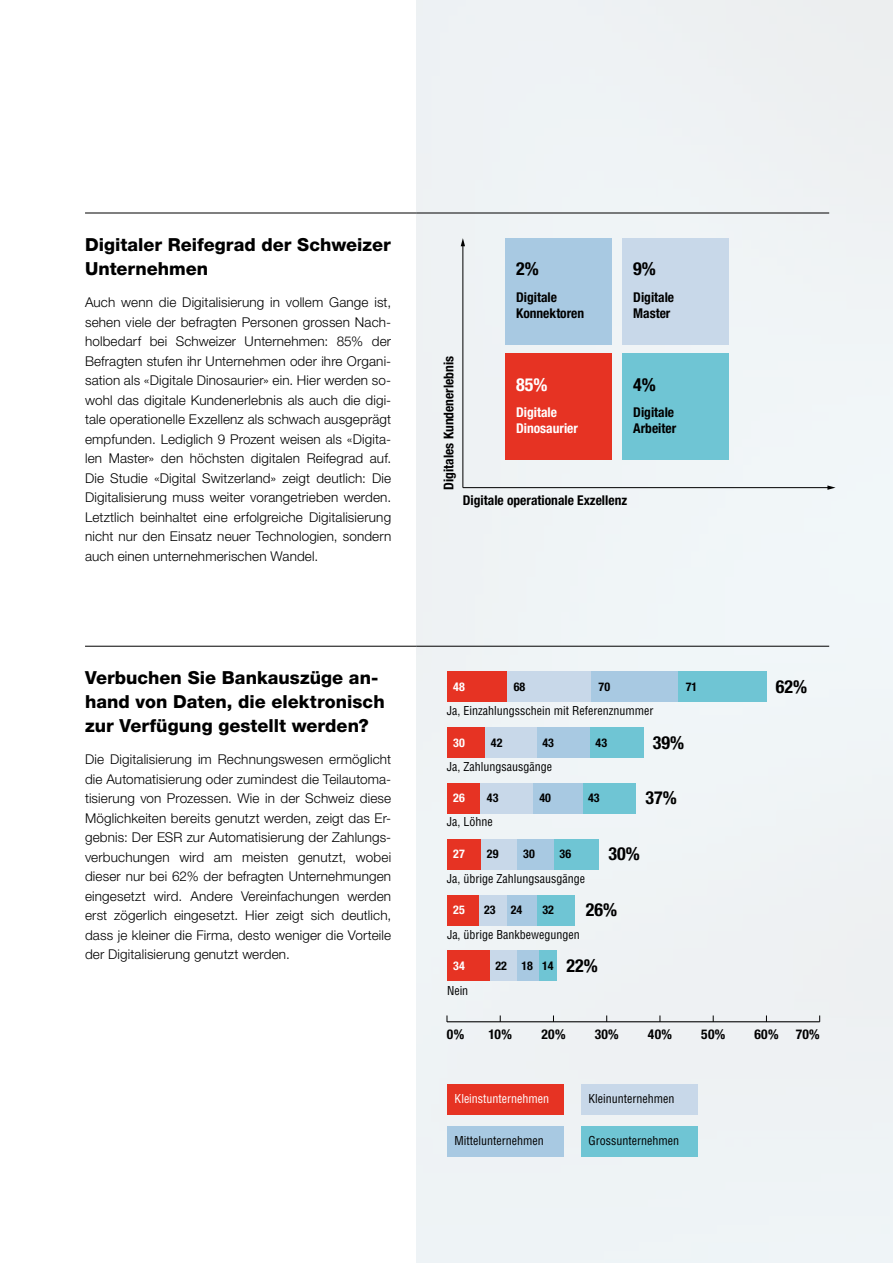
<style>
.page{position:relative;width:893px;height:1263px;background:#fff}
.page>*{position:absolute;margin:0;border:0;box-sizing:border-box;transform-origin:0 0}
.t1{font:800 18px/24px "Helvetica Neue LT Std";color:#000}
.t2{font:700 condensed 18px "Helvetica Neue LT Std";color:#000}
.t3{font:700 condensed 18px "Helvetica Neue LT Std";color:#fff}
.t4{font:300 13.5px/19.5px "Helvetica Neue LT Std";letter-spacing:.01em;color:#000;text-align:justify}
.t5{font:700 condensed 13.5px/16.2px "Helvetica Neue LT Std";color:#000}
.t6{font:700 condensed 13.5px/16.2px "Helvetica Neue LT Std";color:#fff}
.t7{font:condensed 12px "Helvetica";color:#000}
.t8{font:700 condensed 12px "Helvetica Neue LT Std";color:#000}
.t9{font:condensed 12px "Helvetica";color:#fff}
.t10{font:700 condensed 12px "Helvetica Neue LT Std";color:#fff}
</style>
<div class="page">
<div style="left:417px;top:0;width:476px;height:1263px;background:#eef3f5"></div>
<hr style="left:463px;top:487px;width:366px;height:1px;background:#000">
<svg style="left:827px;top:485px;width:9px;height:5px"></svg>
<hr style="left:462px;top:245px;width:1px;height:243px;background:#000">
<svg style="left:461px;top:238px;width:4px;height:8px"></svg>
<div style="left:505px;top:354px;width:106px;height:106px;background:#e63323"></div>
<div style="left:622px;top:354px;width:106px;height:106px;background:#6fc5d4"></div>
<div style="left:505px;top:238px;width:106px;height:106px;background:#a8c9e2"></div>
<div style="left:622px;top:238px;width:106px;height:106px;background:#c8d8e9"></div>
<hr style="left:85px;top:213px;width:332px;height:1px;background:#000">
<hr style="left:417px;top:213px;width:412px;height:1px;background:#000">
<hr style="left:85px;top:646px;width:332px;height:1px;background:#000">
<hr style="left:417px;top:646px;width:412px;height:1px;background:#000">
<hr style="left:447px;top:1021px;width:373px;height:1px;background:#000">
<div style="left:678px;top:671px;width:88px;height:31px;background:#6fc5d4"></div>
<div style="left:590px;top:727px;width:53px;height:31px;background:#6fc5d4"></div>
<div style="left:582px;top:783px;width:54px;height:30px;background:#6fc5d4"></div>
<div style="left:554px;top:839px;width:45px;height:30px;background:#6fc5d4"></div>
<div style="left:536px;top:895px;width:39px;height:30px;background:#6fc5d4"></div>
<div style="left:539px;top:951px;width:17px;height:30px;background:#6fc5d4"></div>
<div style="left:591px;top:671px;width:87px;height:31px;background:#a8c9e2"></div>
<div style="left:536px;top:727px;width:54px;height:31px;background:#a8c9e2"></div>
<div style="left:533px;top:783px;width:49px;height:30px;background:#a8c9e2"></div>
<div style="left:517px;top:839px;width:37px;height:30px;background:#a8c9e2"></div>
<div style="left:507px;top:895px;width:29px;height:30px;background:#a8c9e2"></div>
<div style="left:517px;top:951px;width:22px;height:30px;background:#a8c9e2"></div>
<div style="left:507px;top:671px;width:84px;height:31px;background:#c8d8e9"></div>
<div style="left:484px;top:727px;width:52px;height:31px;background:#c8d8e9"></div>
<div style="left:479px;top:783px;width:54px;height:30px;background:#c8d8e9"></div>
<div style="left:480px;top:839px;width:37px;height:30px;background:#c8d8e9"></div>
<div style="left:478px;top:895px;width:29px;height:30px;background:#c8d8e9"></div>
<div style="left:489px;top:951px;width:28px;height:30px;background:#c8d8e9"></div>
<div style="left:447px;top:671px;width:60px;height:31px;background:#e63323"></div>
<div style="left:447px;top:1084px;width:116px;height:31px;background:#e63323"></div>
<div style="left:447px;top:727px;width:37px;height:31px;background:#e63323"></div>
<div style="left:447px;top:783px;width:32px;height:30px;background:#e63323"></div>
<div style="left:447px;top:839px;width:33px;height:30px;background:#e63323"></div>
<div style="left:447px;top:895px;width:31px;height:30px;background:#e63323"></div>
<div style="left:447px;top:951px;width:42px;height:30px;background:#e63323"></div>
<div style="left:581px;top:1084px;width:116px;height:31px;background:#c8d8e9"></div>
<div style="left:447px;top:1126px;width:116px;height:31px;background:#a8c9e2"></div>
<div style="left:581px;top:1126px;width:116px;height:31px;background:#6fc5d4"></div>
<h1 class="t1" style="left:85px;top:233px;width:307px">Digitaler Reifegrad der Schweizer<br>Unternehmen</h1>
<p class="t4" style="left:85px;top:292px;width:308px">Auch wenn die Digitalisierung in vollem Gange ist, sehen viele der befragten Personen grossen Nach&shy;holbedarf bei Schweizer Unternehmen: 85% der Befragten stufen ihr Unternehmen oder ihre Organi&shy;sation als «Digitale Dinosaurier» ein. Hier werden so&shy;wohl das digitale Kundenerlebnis als auch die digi&shy;tale operationelle Exzellenz als schwach ausgeprägt empfunden. Lediglich 9 Prozent weisen als «Digita&shy;len Master» den höchsten digitalen Reifegrad auf.<br>Die Studie «Digital Switzerland» zeigt deutlich: Die Digitalisierung muss weiter vorangetrieben werden.<br>Letztlich beinhaltet eine erfolgreiche Digitalisierung nicht nur den Einsatz neuer Technologien, sondern auch einen unternehmerischen Wandel.</p>
<h1 class="t1" style="left:85px;top:666px;width:301px">Verbuchen Sie Bankauszüge an&shy;hand von Daten, die elektronisch zur Verfügung gestellt werden?</h1>
<p class="t4" style="left:85px;top:750px;width:308px">Die Digitalisierung im Rechnungswesen ermöglicht die Automatisierung oder zumindest die Teilautoma&shy;tisierung von Prozessen. Wie in der Schweiz diese Möglichkeiten bereits genutzt werden, zeigt das Er&shy;gebnis: Der ESR zur Automatisierung der Zahlungs&shy;verbuchungen wird am meisten genutzt, wobei dieser nur bei 62% der befragten Unternehmungen eingesetzt wird. Andere Vereinfachungen werden erst zögerlich eingesetzt. Hier zeigt sich deutlich, dass je kleiner die Firma, desto weniger die Vorteile der Digitalisierung genutzt werden.</p>
<p class="t5" style="left:440px;top:490px;width:135px;rotate:-90deg">Digitales Kundenerlebnis</p>
<h1 class="t2" style="left:516px;top:258px;width:24px">2%</h1>
<p class="t5" style="left:516px;top:288px;width:70px">Digitale<br>Konnektoren</p>
<h1 class="t3" style="left:516px;top:374px;width:33px">85%</h1>
<p class="t6" style="left:516px;top:404px;width:63px">Digitale<br>Dinosaurier</p>
<h1 class="t2" style="left:633px;top:258px;width:24px">9%</h1>
<p class="t5" style="left:633px;top:288px;width:42px">Digitale<br>Master</p>
<h1 class="t2" style="left:633px;top:374px;width:24px">4%</h1>
<p class="t5" style="left:633px;top:404px;width:44px">Digitale<br>Arbeiter</p>
<p class="t5" style="left:463px;top:492px;width:166px">Digitale operationale Exzellenz</p>
<p class="t10" style="left:453px;top:679px;width:13px">48</p>
<p class="t8" style="left:514px;top:679px;width:13px">68</p>
<p class="t8" style="left:599px;top:679px;width:13px">70</p>
<p class="t8" style="left:686px;top:679px;width:13px">71</p>
<p class="t7" style="left:447px;top:703px;width:208px">Ja, Einzahlungsschein mit Referenznummer</p>
<p class="t10" style="left:453px;top:735px;width:13px">30</p>
<p class="t8" style="left:491px;top:735px;width:13px">42</p>
<p class="t8" style="left:542px;top:735px;width:13px">43</p>
<p class="t8" style="left:596px;top:735px;width:13px">43</p>
<p class="t7" style="left:447px;top:759px;width:107px">Ja, Zahlungsausgänge</p>
<p class="t10" style="left:453px;top:790px;width:13px">26</p>
<p class="t8" style="left:487px;top:790px;width:13px">43</p>
<p class="t7" style="left:447px;top:814px;width:47px">Ja, Löhne</p>
<p class="t8" style="left:539px;top:790px;width:13px">40</p>
<p class="t8" style="left:588px;top:790px;width:13px">43</p>
<h1 class="t2" style="left:653px;top:732px;width:33px">39%</h1>
<h1 class="t2" style="left:646px;top:786px;width:33px">37%</h1>
<p class="t10" style="left:453px;top:847px;width:13px">27</p>
<p class="t8" style="left:487px;top:847px;width:13px">29</p>
<p class="t8" style="left:523px;top:847px;width:13px">30</p>
<p class="t8" style="left:560px;top:847px;width:13px">36</p>
<p class="t7" style="left:447px;top:871px;width:140px">Ja, übrige Zahlungsausgänge</p>
<h1 class="t2" style="left:609px;top:843px;width:33px">30%</h1>
<p class="t10" style="left:453px;top:902px;width:13px">25</p>
<p class="t8" style="left:484px;top:902px;width:13px">23</p>
<p class="t8" style="left:511px;top:902px;width:13px">24</p>
<p class="t8" style="left:542px;top:902px;width:13px">32</p>
<h1 class="t2" style="left:586px;top:898px;width:33px">26%</h1>
<p class="t7" style="left:447px;top:927px;width:134px">Ja, übrige Bankbewegungen</p>
<p class="t10" style="left:453px;top:958px;width:13px">34</p>
<p class="t8" style="left:495px;top:958px;width:60px">22 18 14</p>
<p class="t7" style="left:447px;top:983px;width:23px">Nein</p>
<h1 class="t2" style="left:567px;top:955px;width:33px">22%</h1>
<h1 class="t2" style="left:776px;top:675px;width:33px">62%</h1>
<p class="t5" style="left:447px;top:1026px;width:19px">0%</p>
<p class="t5" style="left:489px;top:1026px;width:25px">10%</p>
<p class="t5" style="left:541px;top:1026px;width:26px">20%</p>
<p class="t5" style="left:595px;top:1026px;width:26px">30%</p>
<p class="t5" style="left:648px;top:1026px;width:26px">40%</p>
<p class="t5" style="left:701px;top:1026px;width:26px">50%</p>
<p class="t5" style="left:754px;top:1026px;width:26px">60%</p>
<p class="t5" style="left:796px;top:1026px;width:25px">70%</p>
<p class="t9" style="left:455px;top:1091px;width:96px">Kleinstunternehmen</p>
<p class="t7" style="left:589px;top:1091px;width:87px">Kleinunternehmen</p>
<p class="t7" style="left:455px;top:1133px;width:91px">Mittelunternehmen</p>
<p class="t7" style="left:589px;top:1133px;width:92px">Grossunternehmen</p>
</div>
